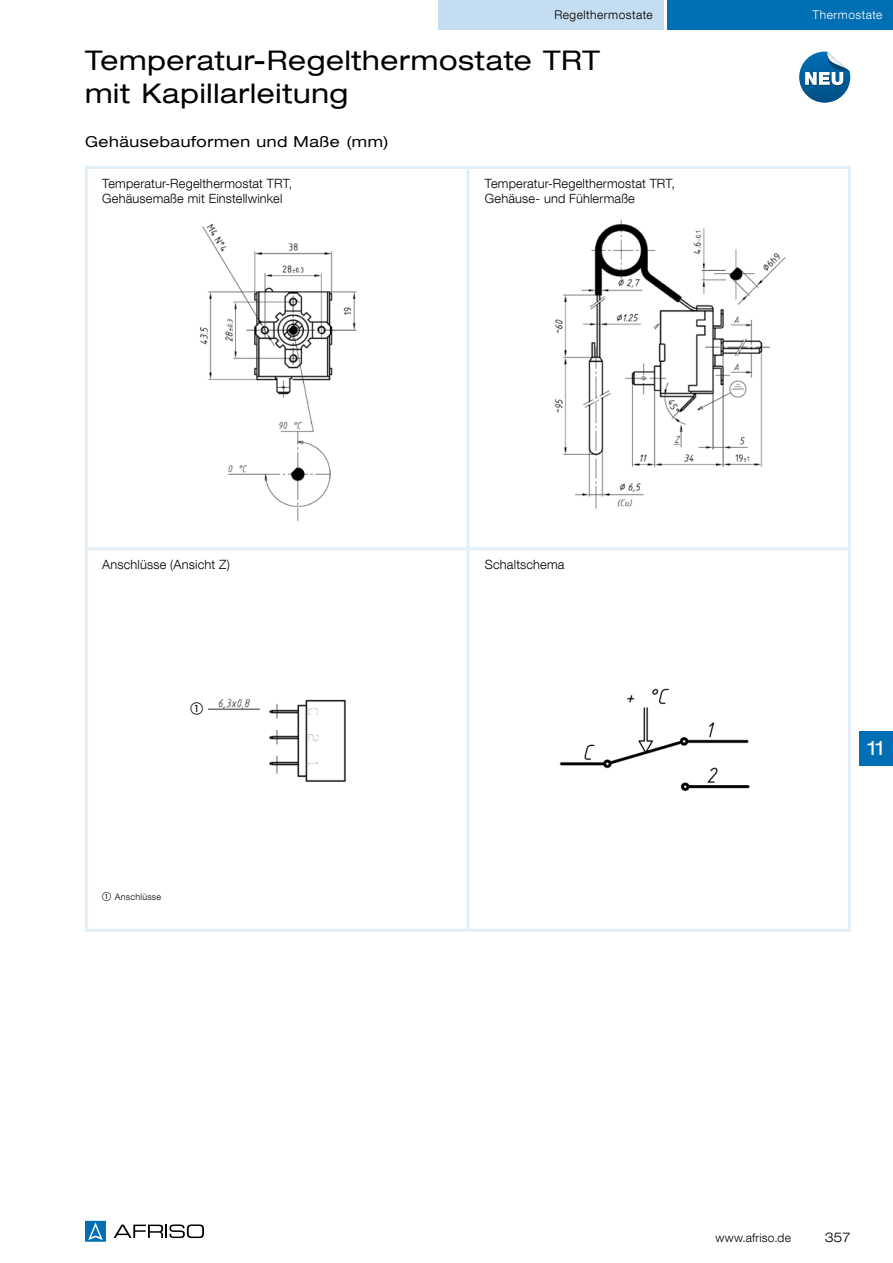
<style>
.page{position:relative;width:893px;height:1263px;background:#fff}
.page>*{position:absolute;margin:0;border:0;box-sizing:border-box;transform-origin:0 0}
.t1{font:expanded 27px/33px "Helvetica Neue LT Com";letter-spacing:.025em;color:#000}
.t2{font:expanded 19.5px "Helvetica Neue LT Com";color:#fff}
.t3{font:expanded 15px "Helvetica Neue LT Com";letter-spacing:.035em;color:#000}
.t4{font:300 expanded 13.5px "Helvetica Neue LT Com";color:#000}
.t5{font:300 12.75px/15.8px "Helvetica Neue LT Com";letter-spacing:.015em;color:#000}
.t6{font:300 12px "Helvetica Neue LT Com";letter-spacing:.04em;color:#000}
.t7{font:300 12px "Helvetica Neue LT Com";letter-spacing:.02em;color:#000}
.t8{font:300 12px "Helvetica Neue LT Com";letter-spacing:.04em;color:#fff}
.t9{font:300 9px "Helvetica Neue LT Com";letter-spacing:.025em;color:#000}
</style>
<div class="page">
<div style="left:668px;top:0;width:225px;height:30px;background:#006fb4"></div>
<div style="left:438px;top:0;width:225px;height:30px;background:#c4ddf1"></div>
<svg style="left:114px;top:1224px;width:90px;height:14px"></svg>
<svg style="left:85px;top:1221px;width:21px;height:21px"></svg>
<hr style="left:0;top:136px;width:1px;height:179px;background:#e2eef8">
<hr style="left:85px;top:166px;width:383px;height:3px;background:#e2eef8">
<hr style="left:85px;top:169px;width:3px;height:378px;background:#e2eef8">
<hr style="left:468px;top:166px;width:383px;height:3px;background:#e2eef8">
<hr style="left:466px;top:169px;width:3px;height:378px;background:#e2eef8">
<hr style="left:848px;top:169px;width:3px;height:378px;background:#e2eef8">
<hr style="left:85px;top:547px;width:383px;height:3px;background:#e2eef8">
<hr style="left:85px;top:550px;width:3px;height:379px;background:#e2eef8">
<hr style="left:468px;top:547px;width:383px;height:3px;background:#e2eef8">
<hr style="left:466px;top:550px;width:3px;height:379px;background:#e2eef8">
<hr style="left:848px;top:550px;width:3px;height:379px;background:#e2eef8">
<hr style="left:85px;top:929px;width:383px;height:3px;background:#e2eef8">
<hr style="left:468px;top:929px;width:383px;height:3px;background:#e2eef8">
<img style="left:559px;top:688px;width:191px;height:104px">
<img style="left:207px;top:698px;width:139px;height:84px">
<img style="left:200px;top:223px;width:157px;height:298px">
<img style="left:554px;top:219px;width:232px;height:290px">
<svg style="left:799px;top:52px;width:51px;height:51px"></svg>
<div style="left:859px;top:731px;width:34px;height:34px;background:#006fb4"></div>
<p class="t6" style="left:554px;top:7px;width:100px">Regelthermostate</p>
<p class="t8" style="left:813px;top:7px;width:71px">Thermostate</p>
<h1 class="t1" style="left:85px;top:43px;width:517px">Temperatur-Regelthermostate TRT mit Kapillarleitung</h1>
<p class="t3" style="left:85px;top:132px;width:305px">Gehäusebauformen und Maße (mm)</p>
<p class="t5" style="left:102px;top:175px;width:192px">Temperatur-Regelthermostat TRT,<br>Gehäusemaße mit Einstellwinkel</p>
<p class="t5" style="left:485px;top:175px;width:192px">Temperatur-Regelthermostat TRT,<br>Gehäuse- und Fühlermaße</p>
<p class="t5" style="left:102px;top:556px;width:129px">Anschlüsse (Ansicht Z)</p>
<p class="t5" style="left:485px;top:556px;width:81px">Schaltschema</p>
<p class="t9" style="left:102px;top:891px;width:60px">① Anschlüsse</p>
<h2 class="t2" style="left:868px;top:736px;width:18px">11</h2>
<p class="t7" style="left:715px;top:1230px;width:77px">www.afriso.de</p>
<p class="t4" style="left:825px;top:1228px;width:27px">357</p>
</div>
